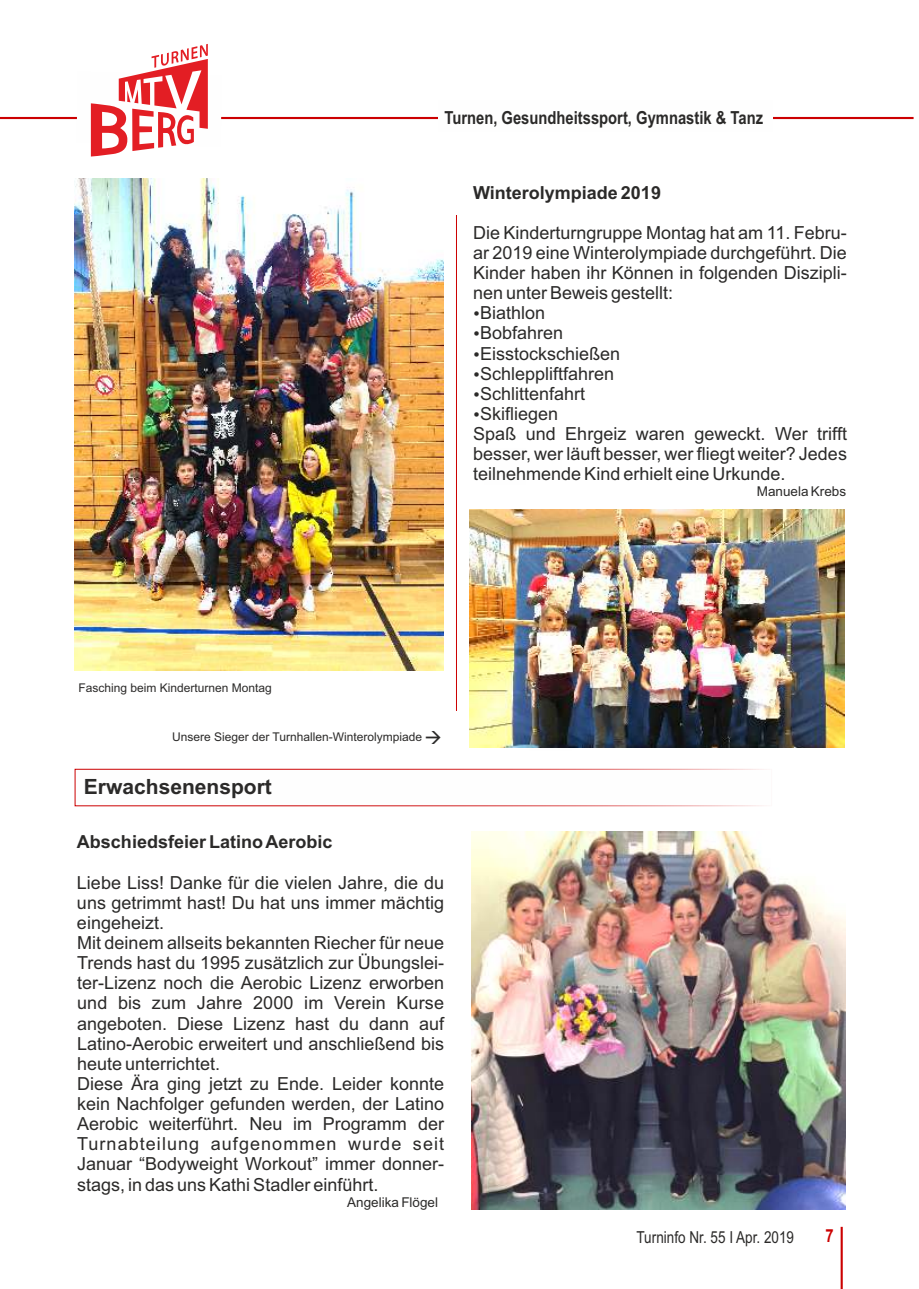
<style>
.page{position:relative;width:919px;height:1289px;background:#fff}
.page>*{position:absolute;margin:0;border:0;box-sizing:border-box;transform-origin:0 0}
.t1{font:700 21px "Arial";color:#2b2a29}
.t2{font:18px/20.1px "Arial";color:#2b2a29}
.t3{font:700 18px "Arial";color:#2b2a29}
.t4{font:700 18px "Arial Narrow";color:#2b2a29}
.t5{font:700 18px "Arial Narrow";color:#cc0001}
.t6{font:16.5px "Arial Narrow";color:#2b2a29}
.t7{font:13.5px "Arial";color:#2b2a29}
.t8{font:12px "Arial";color:#2b2a29}
</style>
<div class="page">
<hr style="left:0;top:117px;width:913px;height:2px;background:#cc0001">
<div style="left:438px;top:100px;width:334px;height:31px;background:#fefefe"></div>
<hr style="left:840px;top:1226px;width:2px;height:62px;background:#cc0001">
<svg style="left:76px;top:44px;width:146px;height:112px"></svg>
<svg style="left:75px;top:768px;width:689px;height:38px"></svg>
<img style="left:471px;top:831px;width:374px;height:378px">
<img style="left:470px;top:509px;width:374px;height:238px">
<hr style="left:456px;top:215px;width:1px;height:496px;background:#cc0001">
<img style="left:75px;top:178px;width:369px;height:492px">
<p class="t4" style="left:444px;top:111px;width:320px">Turnen, Gesundheitssport, Gymnastik &amp; Tanz</p>
<p class="t3" style="left:473px;top:185px;width:189px">Winterolympiade 2019</p>
<p class="t2" style="left:473px;top:224px;width:375px">Die Kinderturngruppe Montag hat am 11. Febru-</p>
<p class="t2" style="left:473px;top:244px;width:375px">ar 2019 eine Winterolympiade durchgeführt. Die</p>
<p class="t2" style="left:473px;top:264px;width:375px">Kinder haben ihr Können in folgenden Diszipli-</p>
<p class="t2" style="left:473px;top:284px;width:202px">nen unter Beweis gestellt:</p>
<p class="t2" style="left:480px;top:304px;width:67px">Biathlon</p>
<p class="t2" style="left:480px;top:325px;width:85px">Bobfahren</p>
<p class="t2" style="left:480px;top:345px;width:142px">Eisstockschießen</p>
<p class="t2" style="left:480px;top:365px;width:136px">Schleppliftfahren</p>
<p class="t2" style="left:480px;top:385px;width:107px">Schlittenfahrt</p>
<p class="t2" style="left:480px;top:405px;width:80px">Skifliegen</p>
<p class="t2" style="left:473px;top:425px;width:375px">Spaß und Ehrgeiz waren geweckt. Wer trifft</p>
<p class="t2" style="left:473px;top:445px;width:375px">besser, wer läuft besser, wer fliegt weiter? Jedes</p>
<p class="t2" style="left:473px;top:465px;width:314px">teilnehmende Kind erhielt eine Urkunde.</p>
<p class="t7" style="left:756px;top:486px;width:91px">Manuela Krebs</p>
<p class="t8" style="left:78px;top:683px;width:195px">Fasching beim Kinderturnen Montag</p>
<p class="t8" style="left:172px;top:732px;width:271px">Unsere Sieger der Turnhallen-Winterolympiade →</p>
<p class="t1" style="left:84px;top:778px;width:189px">Erwachsenensport</p>
<p class="t3" style="left:77px;top:835px;width:257px">Abschiedsfeier Latino Aerobic</p>
<p class="t2" style="left:77px;top:874px;width:368px">Liebe Liss! Danke für die vielen Jahre, die du uns getrimmt hast! Du hat uns immer mächtig eingeheizt.<br>Mit deinem allseits bekannten Riecher für neue Trends hast du 1995 zusätzlich zur Übungslei&shy;ter-Lizenz noch die Aerobic Lizenz erworben und bis zum Jahre 2000 im Verein Kurse angeboten. Diese Lizenz hast du dann auf Latino-Aerobic erweitert und anschließend bis heute unterrichtet.<br>Diese Ära ging jetzt zu Ende. Leider konnte kein Nachfolger gefunden werden, der Latino Aerobic weiterführt. Neu im Programm der Turnabteilung aufgenommen wurde seit Januar “Bodyweight Workout” immer donner&shy;stags, in das uns Kathi Stadler einführt.</p>
<p class="t7" style="left:347px;top:1196px;width:92px">Angelika Flögel</p>
<p class="t6" style="left:636px;top:1230px;width:159px">Turninfo Nr. 55 I Apr. 2019</p>
<p class="t5" style="left:825px;top:1228px;width:10px">7</p>
</div>
